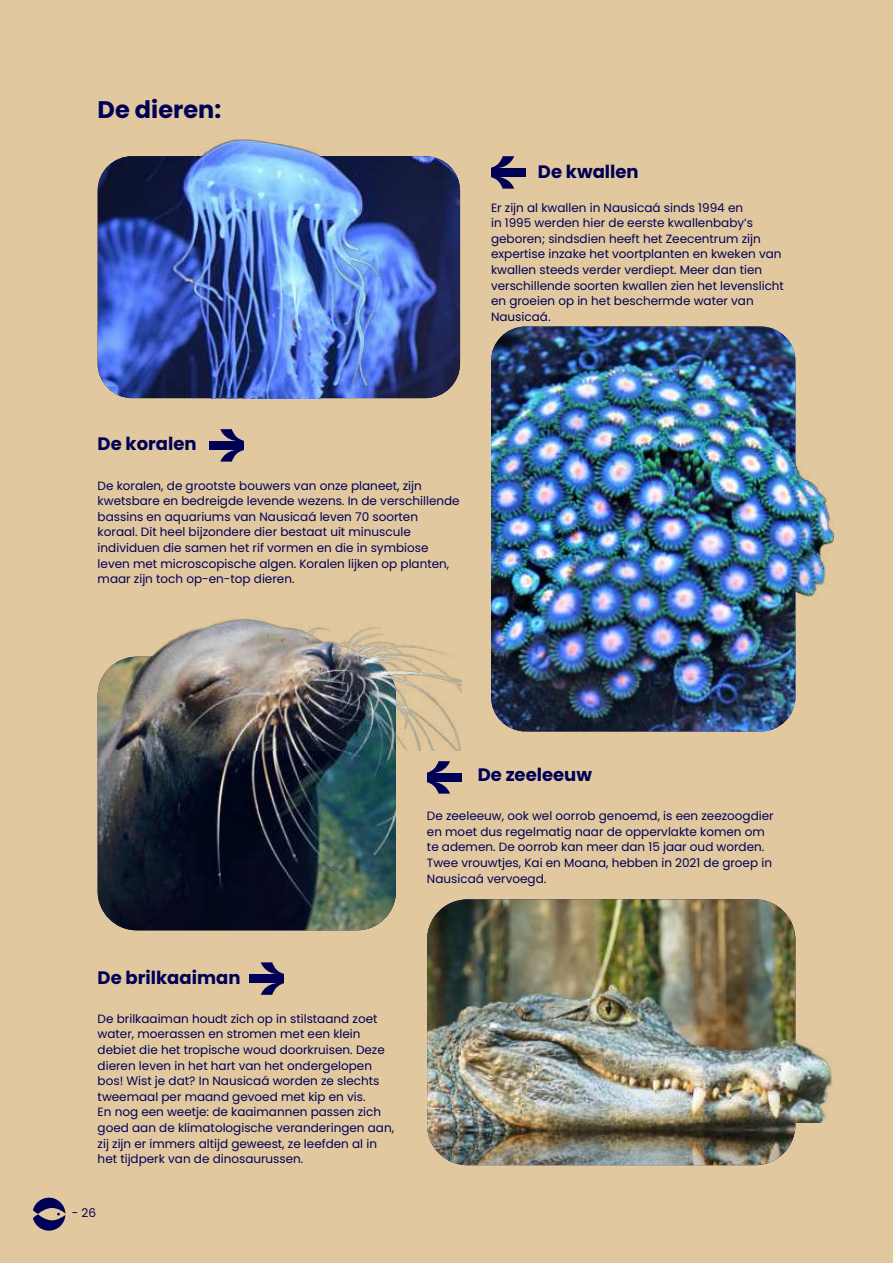
<style>
.page{position:relative;width:893px;height:1263px;background:#e1c89e}
.page>*{position:absolute;margin:0;border:0;box-sizing:border-box;transform-origin:0 0}
.t1{font:700 24px "Poppins";color:#000057}
.t2{font:700 18px "Poppins";color:#000057}
.t3{font:12px/15.6px "Poppins";color:#000057}
</style>
<div class="page">
<img style="left:491px;top:327px;width:45px;height:404px">
<img style="left:98px;top:156px;width:48px;height:242px">
<img style="left:98px;top:676px;width:298px;height:254px">
<img style="left:427px;top:899px;width:368px;height:266px">
<svg style="left:491px;top:156px;width:23px;height:33px"></svg>
<div style="left:491px;top:168px;width:35px;height:9px;background:#000057"></div>
<svg style="left:220px;top:429px;width:23px;height:33px"></svg>
<div style="left:209px;top:441px;width:34px;height:8px;background:#000057"></div>
<svg style="left:427px;top:761px;width:23px;height:33px"></svg>
<div style="left:427px;top:773px;width:35px;height:8px;background:#000057"></div>
<svg style="left:261px;top:962px;width:23px;height:33px"></svg>
<div style="left:249px;top:974px;width:35px;height:9px;background:#000057"></div>
<img style="left:103px;top:617px;width:359px;height:133px">
<img style="left:146px;top:139px;width:315px;height:259px">
<img style="left:536px;top:327px;width:298px;height:404px">
<img style="left:462px;top:975px;width:370px;height:148px">
<svg style="left:33px;top:1198px;width:32px;height:32px"></svg>
<h1 class="t1" style="left:98px;top:96px;width:125px">De dieren:</h1>
<h2 class="t2" style="left:538px;top:161px;width:102px">De kwallen</h2>
<p class="t3" style="left:491px;top:200px;width:294px">Er zijn al kwallen in Nausicaá sinds 1994 en<br>in 1995 werden hier de eerste kwallenbaby’s geboren; sindsdien heeft het Zeecentrum zijn expertise inzake het voortplanten en kweken van kwallen steeds verder verdiept. Meer dan tien verschillende soorten kwallen zien het levenslicht en groeien op in het beschermde water van Nausicaá.</p>
<h2 class="t2" style="left:98px;top:434px;width:101px">De koralen</h2>
<p class="t3" style="left:98px;top:478px;width:364px">De koralen, de grootste bouwers van onze planeet, zijn kwetsbare en bedreigde levende wezens. In de verschillende bassins en aquariums van Nausicaá leven 70 soorten koraal. Dit heel bijzondere dier bestaat uit minuscule individuen die samen het rif vormen en die in symbiose leven met microscopische algen. Koralen lijken op planten, maar zijn toch op-en-top dieren.</p>
<h2 class="t2" style="left:478px;top:765px;width:116px">De zeeleeuw</h2>
<p class="t3" style="left:427px;top:808px;width:348px">De zeeleeuw, ook wel oorrob genoemd, is een zeezoogdier en moet dus regelmatig naar de oppervlakte komen om te ademen. De oorrob kan meer dan 15 jaar oud worden.<br>Twee vrouwtjes, Kai en Moana, hebben in 2021 de groep in Nausicaá vervoegd.</p>
<h2 class="t2" style="left:98px;top:968px;width:144px">De brilkaaiman</h2>
<p class="t3" style="left:98px;top:1011px;width:298px">De brilkaaiman houdt zich op in stilstaand zoet water, moerassen en stromen met een klein debiet die het tropische woud doorkruisen. Deze dieren leven in het hart van het ondergelopen bos! Wist je dat? In Nausicaá worden ze slechts tweemaal per maand gevoed met kip en vis.<br>En nog een weetje: de kaaimannen passen zich goed aan de klimatologische veranderingen aan, zij zijn er immers altijd geweest, ze leefden al in het tijdperk van de dinosaurussen.</p>
<p class="t3" style="left:72px;top:1205px;width:26px">- 26</p>
</div>
